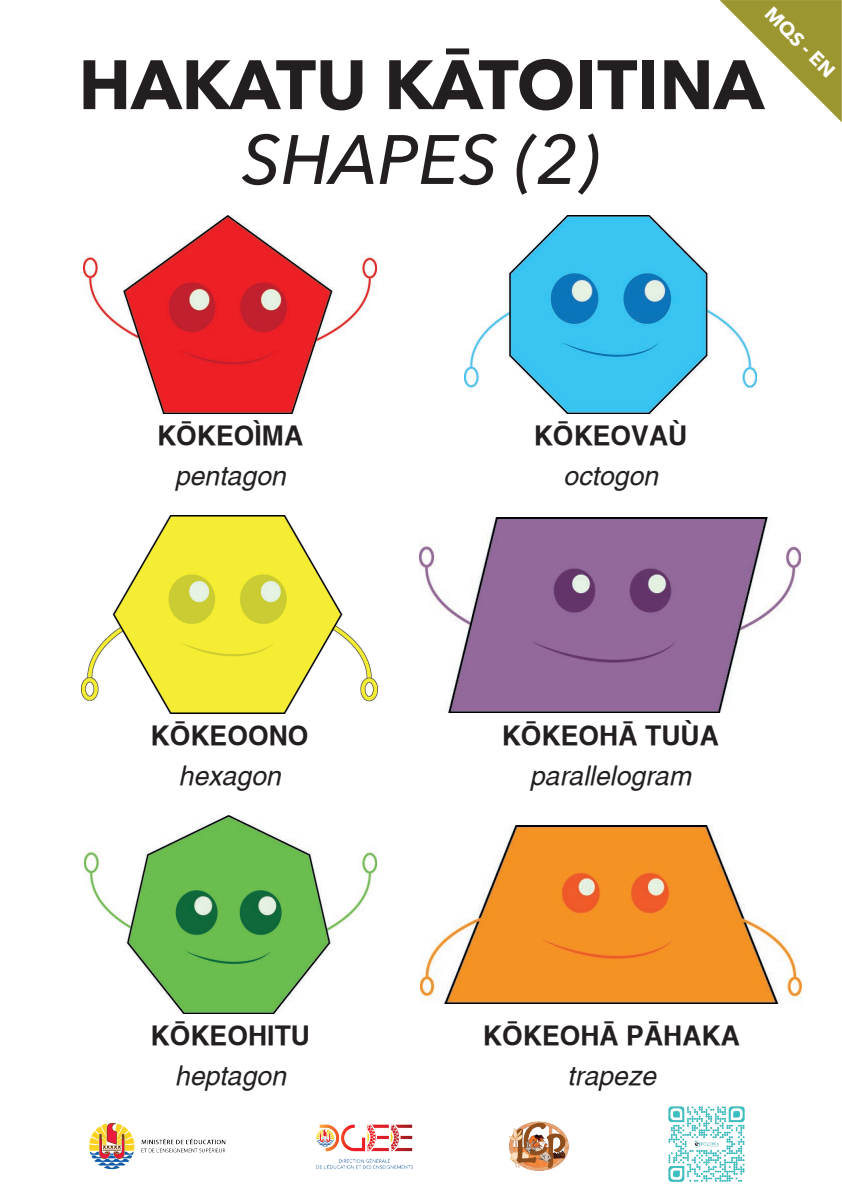
<style>
.page{position:relative;width:842px;height:1191px;background:#fff}
.page>*{position:absolute;margin:0;border:0;box-sizing:border-box;transform-origin:0 0}
.t1{font:700 69px "Avenir Next";color:#231f20}
.t2{font:italic 500 69px "Avenir Next";color:#231f20}
.t3{font:700 26.6px "Hawn Helv";color:#231f20}
.t4{font:italic 26.6px "Hawn Helv";color:#231f20}
.t5{font:700 19.4px "Avenir Next";color:#fff}
</style>
<div class="page">
<img style="left:509px;top:1121px;width:60px;height:50px">
<img style="left:89px;top:1123px;width:137px;height:47px">
<img style="left:316px;top:1124px;width:97px;height:45px">
<img style="left:668px;top:1106px;width:77px;height:76px">
<svg style="left:720px;top:0;width:122px;height:122px"></svg>
<img style="left:84px;top:215px;width:292px;height:198px">
<img style="left:464px;top:215px;width:293px;height:198px">
<img style="left:82px;top:516px;width:295px;height:197px">
<img style="left:420px;top:517px;width:380px;height:195px">
<img style="left:84px;top:815px;width:292px;height:198px">
<img style="left:421px;top:825px;width:381px;height:178px">
<p class="t5" style="left:780px;top:-2px;width:91px;rotate:45deg">MQS - EN</p>
<h1 class="t1" style="left:78px;top:25px;width:687px">HAKATU KĀTOITINA</h1>
<h1 class="t2" style="left:242px;top:101px;width:360px">SHAPES (2)</h1>
<p class="t3" style="left:157px;top:419px;width:148px">KÖKEOÌMA</p>
<p class="t3" style="left:534px;top:419px;width:155px">KÖKEOVAÙ</p>
<p class="t4" style="left:175px;top:460px;width:112px">pentagon</p>
<p class="t4" style="left:563px;top:460px;width:96px">octogon</p>
<p class="t3" style="left:150px;top:719px;width:160px">KÖKEOONO</p>
<p class="t3" style="left:502px;top:719px;width:219px">KÖKEOHÄ TUÙA</p>
<p class="t4" style="left:179px;top:760px;width:104px">hexagon</p>
<p class="t4" style="left:530px;top:760px;width:163px">parallelogram</p>
<p class="t3" style="left:151px;top:1019px;width:161px">KÖKEOHITU</p>
<p class="t3" style="left:483px;top:1019px;width:259px">KÖKEOHÄ PÄHAKA</p>
<p class="t4" style="left:175px;top:1060px;width:112px">heptagon</p>
<p class="t4" style="left:567px;top:1060px;width:90px">trapeze</p>
</div>
